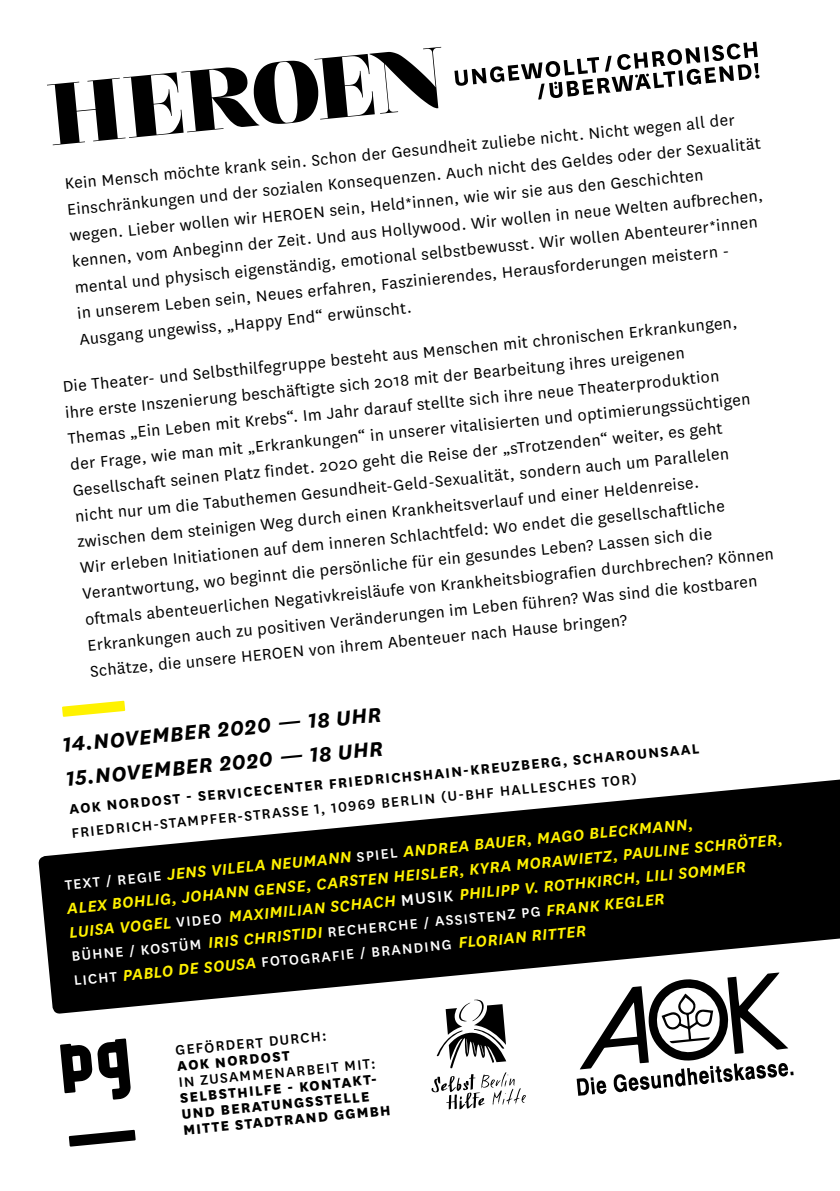
<style>
.page{position:relative;width:840px;height:1191px;background:#fff}
.page>*{position:absolute;margin:0;border:0;box-sizing:border-box;transform-origin:0 0}
.t1{font:italic 700 24px/34px "National";color:#000}
.t2{font:18px/26px "National";color:#000}
.t3{font:italic 600 18px/25px "National";color:#fff200}
.t4{font:500 18px "National";color:#fff}
.t5{font:500 16px "National";color:#000}
.t6{font:500 16px "National";color:#fff}
.t7{font:800 16px/16px "National";color:#000}
.t8{font:700 16px "National";color:#000}
</style>
<div class="page">
<svg style="left:38px;top:779px;width:801px;height:235px;fill:#000"></svg>
<svg style="left:60px;top:1038px;width:71px;height:61px"></svg>
<svg style="left:69px;top:1129px;width:67px;height:17px"></svg>
<svg style="left:62px;top:700px;width:63px;height:17px"></svg>
<svg style="left:576px;top:972px;width:217px;height:123px"></svg>
<svg style="left:47px;top:47px;width:394px;height:98px"></svg>
<svg style="left:431px;top:999px;width:94px;height:110px"></svg>
<svg style="left:454px;top:42px;width:305px;height:58px"></svg>
<p class="t2" style="left:63px;top:167px;width:697px;rotate:-5deg">Kein Mensch möchte krank sein. Schon der Gesundheit zuliebe nicht. Nicht wegen all der Einschränkungen und der sozialen Konsequenzen. Auch nicht des Geldes oder der Sexualität wegen. Lieber wollen wir HEROEN sein, Held*innen, wie wir sie aus den Geschichten kennen, vom Anbeginn der Zeit. Und aus Hollywood. Wir wollen in neue Welten aufbrechen, mental und physisch eigenständig, emotional selbstbewusst. Wir wollen Abenteurer*innen in unserem Leben sein, Neues erfahren, Faszinierendes, Herausforderungen meistern - Ausgang ungewiss, „Happy End“ erwünscht.</p>
<p class="t2" style="left:61px;top:370px;width:694px;rotate:-5deg">Die Theater- und Selbsthilfegruppe besteht aus Menschen mit chronischen Erkrankungen, ihre erste Inszenierung beschäftigte sich 2018 mit der Bearbeitung ihres ureigenen<br>Themas „Ein Leben mit Krebs“. Im Jahr darauf stellte sich ihre neue Theaterproduktion<br>der Frage, wie man mit „Erkrankungen“ in unserer vitalisierten und optimierungssüchtigen Gesellschaft seinen Platz findet. 2020 geht die Reise der „sTrotzenden“ weiter, es geht nicht nur um die Tabuthemen Gesundheit-Geld-Sexualität, sondern auch um Parallelen zwischen dem steinigen Weg durch einen Krankheitsverlauf und einer Heldenreise.<br>Wir erleben Initiationen auf dem inneren Schlachtfeld: Wo endet die gesellschaftliche Verantwortung, wo beginnt die persönliche für ein gesundes Leben? Lassen sich die<br>oftmals abenteuerlichen Negativkreisläufe von Krankheitsbiografien durchbrechen? Können Erkrankungen auch zu positiven Veränderungen im Leben führen? Was sind die kostbaren Schätze, die unsere HEROEN von ihrem Abenteuer nach Hause bringen?</p>
<h1 class="t1" style="left:61px;top:725px;width:321px;rotate:-5deg">14.NOVEMBER 2020 — 18 UHR<br>15.NOVEMBER 2020 — 18 UHR</h1>
<p class="t8" style="left:68px;top:800px;width:634px;rotate:-6deg">AOK NORDOST - SERVICECENTER FRIEDRICHSHAIN-KREUZBERG, SCHAROUNSAAL</p>
<p class="t5" style="left:71px;top:824px;width:569px;rotate:-6deg">FRIEDRICH-STAMPFER-STRASSE 1, 10969 BERLIN (U-BHF HALLESCHES TOR)</p>
<p class="t6" style="left:64px;top:874px;width:98px;rotate:-6deg">TEXT / REGIE</p>
<p class="t3" style="left:63px;top:866px;width:720px;text-indent:339px;rotate:-5deg">ANDREA BAUER, MAGO BLECKMANN,<br>ALEX BOHLIG, JOHANN GENSE, CARSTEN HEISLER, KYRA MORAWIETZ, PAULINE SCHRÖTER,</p>
<p class="t3" style="left:68px;top:918px;width:104px;rotate:-5deg">LUISA VOGEL</p>
<p class="t6" style="left:175px;top:911px;width:47px;rotate:-6deg">VIDEO</p>
<p class="t3" style="left:166px;top:860px;width:186px;rotate:-5deg">JENS VILELA NEUMANN</p>
<p class="t6" style="left:355px;top:846px;width:42px;rotate:-6deg">SPIEL</p>
<p class="t3" style="left:458px;top:880px;width:289px;rotate:-5deg">PHILIPP V. ROTHKIRCH, LILI SOMMER</p>
<p class="t3" style="left:227px;top:902px;width:169px;rotate:-5deg">MAXIMILIAN SCHACH</p>
<p class="t4" style="left:399px;top:888px;width:54px;rotate:-6deg">MUSIK</p>
<p class="t3" style="left:545px;top:896px;width:120px;rotate:-5deg">FRANK KEGLER</p>
<p class="t6" style="left:326px;top:922px;width:215px;rotate:-6deg">RECHERCHE / ASSISTENZ PG</p>
<p class="t3" style="left:457px;top:929px;width:130px;rotate:-5deg">FLORIAN RITTER</p>
<p class="t3" style="left:207px;top:929px;width:116px;rotate:-5deg">IRIS CHRISTIDI</p>
<p class="t6" style="left:71px;top:946px;width:131px;rotate:-6deg">BÜHNE / KOSTÜM</p>
<p class="t6" style="left:260px;top:952px;width:192px;rotate:-6deg">FOTOGRAFIE / BRANDING</p>
<p class="t3" style="left:122px;top:961px;width:135px;rotate:-5deg">PABLO DE SOUSA</p>
<p class="t6" style="left:73px;top:969px;width:45px;rotate:-6deg">LICHT</p>
<p class="t5" style="left:174px;top:1040px;width:153px;rotate:-6deg">GEFÖRDERT DURCH:</p>
<p class="t7" style="left:176px;top:1057px;width:114px;rotate:-6deg">AOK NORDOST</p>
<p class="t5" style="left:177px;top:1072px;width:199px;rotate:-6deg">IN ZUSAMMENARBEIT MIT:</p>
<p class="t7" style="left:179px;top:1089px;width:210px;rotate:-6deg">SELBSTHILFE - KONTAKT-<br>UND BERATUNGSSTELLE<br>MITTE STADTRAND GGMBH</p>
</div>
